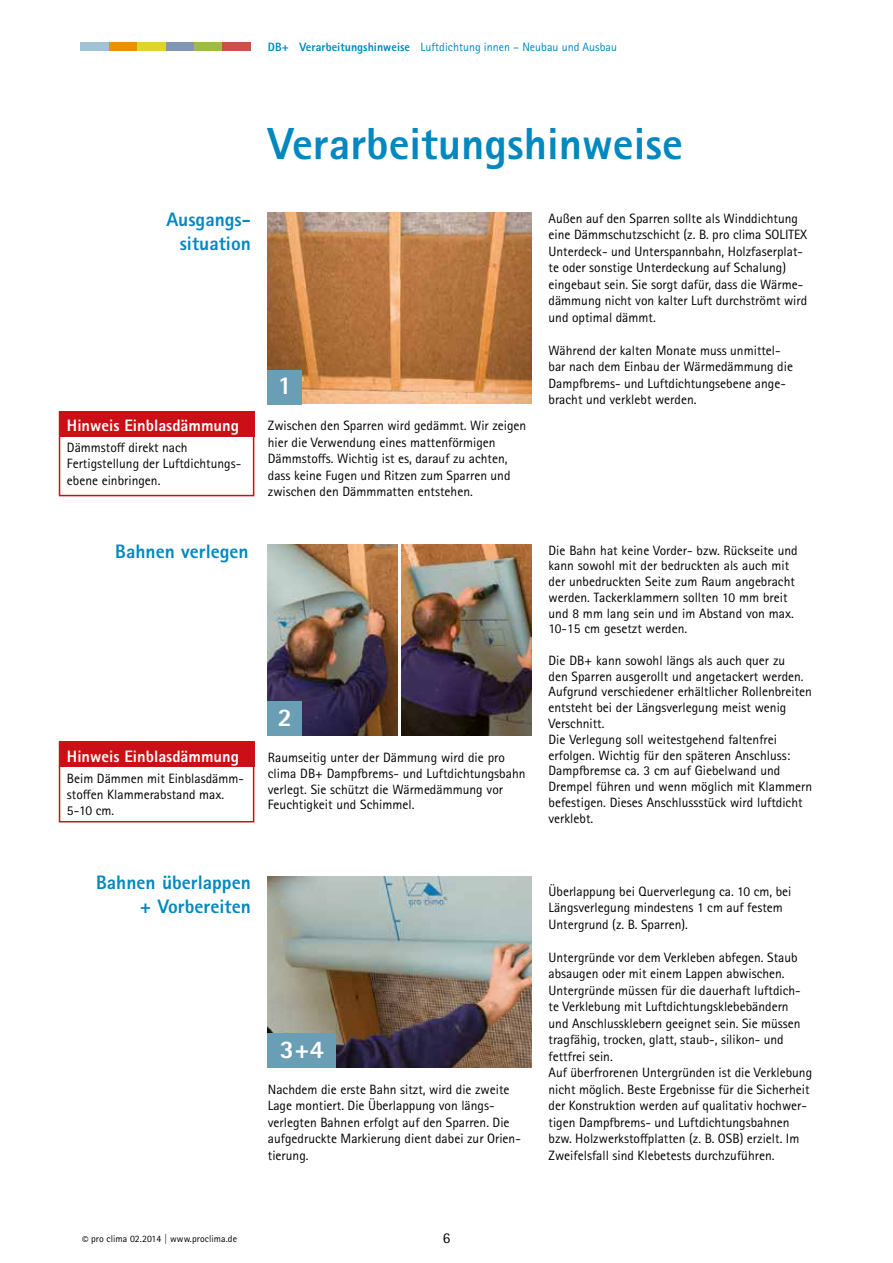
<style>
.page{position:relative;width:893px;height:1263px;background:#fff}
.page>*{position:absolute;margin:0;border:0;box-sizing:border-box;transform-origin:0 0}
.t1{font:800 45px "Rotis Sans Serif Pro";color:#0088bf}
.t2{font:800 25.5px "Rotis Sans Serif Pro";color:#fff}
.t3{font:800 19.5px/23.5px "Rotis Sans Serif Pro";color:#0088bf;text-align:right}
.t4{font:800 16.5px "Rotis Sans Serif Pro";color:#fff}
.t5{font:15px "Rotis Sans Serif Pro";color:#000}
.t6{font:13.5px/16.5px "Rotis Sans Serif Pro";color:#000}
.t7{font:12px "Rotis Sans Serif Pro";color:#0088bf}
.t8{font:9.75px "Rotis Sans Serif Pro";letter-spacing:.01em;color:#000}
.s1{font-weight:800}
.s2{font-size:12.75px}
</style>
<div class="page">
<div style="left:81px;top:43px;width:28px;height:8px;background:#9fc3d5"></div>
<div style="left:109px;top:43px;width:28px;height:8px;background:#e79300"></div>
<div style="left:137px;top:43px;width:29px;height:8px;background:#e0d42a"></div>
<div style="left:166px;top:43px;width:28px;height:8px;background:#8197b5"></div>
<div style="left:194px;top:43px;width:29px;height:8px;background:#9ebb4a"></div>
<div style="left:223px;top:43px;width:28px;height:8px;background:#c8524a"></div>
<img style="left:402px;top:544px;width:129px;height:192px">
<img style="left:268px;top:876px;width:263px;height:191px">
<img style="left:268px;top:544px;width:130px;height:192px">
<img style="left:268px;top:213px;width:263px;height:191px">
<div style="left:268px;top:370px;width:34px;height:34px;background:#6a9eb5"></div>
<div style="left:268px;top:702px;width:34px;height:34px;background:#6a9eb5"></div>
<div style="left:268px;top:1033px;width:68px;height:34px;background:#6a9eb5"></div>
<div style="left:59px;top:411px;width:195px;height:85px;border:2px solid #cb0f16"></div>
<div style="left:59px;top:411px;width:195px;height:26px;background:#cb0f16"></div>
<div style="left:59px;top:742px;width:195px;height:80px;border:2px solid #cb0f16"></div>
<div style="left:59px;top:742px;width:195px;height:25px;background:#cb0f16"></div>
<p class="t7" style="left:268px;top:40px;width:351px"><span class="s1">DB+ Verarbeitungshinweise</span> Luftdichtung innen – Neubau und Ausbau</p>
<h1 class="t1" style="left:268px;top:115px;width:416px">Verarbeitungshinweise</h1>
<h3 class="t3" style="left:166px;top:208px;width:86px">Ausgangs&shy;situation</h3>
<p class="t4" style="left:67px;top:415px;width:174px">Hinweis Einblasdämmung</p>
<p class="t6" style="left:67px;top:440px;width:176px">Dämmstoff direkt nach<br>Fertigstellung der Luftdichtungs&shy;ebene einbringen.</p>
<h2 class="t2" style="left:278px;top:370px;width:16px">1</h2>
<p class="t6" style="left:268px;top:418px;width:260px">Zwischen den Sparren wird gedämmt. Wir zeigen hier die Verwendung eines mattenförmigen Dämmstoffs. Wichtig ist es, darauf zu achten, dass keine Fugen und Ritzen zum Sparren und zwischen den Dämmmatten entstehen.</p>
<p class="t6" style="left:549px;top:210px;width:260px">Außen auf den Sparren sollte als Winddichtung eine Dämmschutzschicht (z. B. pro clima SOLITEX Unterdeck- und Unterspannbahn, Holzfaserplat&shy;te oder sonstige Unterdeckung auf Schalung) eingebaut sein. Sie sorgt dafür, dass die Wärme&shy;dämmung nicht von kalter Luft durchströmt wird und optimal dämmt.</p>
<p class="t6" style="left:549px;top:342px;width:246px">Während der kalten Monate muss unmittel&shy;bar nach dem Einbau der Wärmedämmung die Dampfbrems- und Luftdichtungsebene ange&shy;bracht und verklebt werden.</p>
<h3 class="t3" style="left:115px;top:539px;width:135px">Bahnen verlegen</h3>
<p class="t4" style="left:67px;top:745px;width:174px">Hinweis Einblasdämmung</p>
<p class="t6" style="left:67px;top:770px;width:178px">Beim Dämmen mit Einblasdämm&shy;stoffen Klammerabstand max.<br>5-10 cm.</p>
<h2 class="t2" style="left:278px;top:701px;width:16px">2</h2>
<p class="t6" style="left:268px;top:750px;width:259px;line-height:15.8px">Raumseitig unter der Dämmung wird die pro clima DB+ Dampfbrems- und Luftdichtungsbahn verlegt. Sie schützt die Wärmedämmung vor Feuchtigkeit und Schimmel.</p>
<p class="t6" style="left:549px;top:542px;width:251px;line-height:15.8px">Die Bahn hat keine Vorder- bzw. Rückseite und kann sowohl mit der bedruckten als auch mit der unbedruckten Seite zum Raum angebracht werden. Tackerklammern sollten 10 mm breit und 8 mm lang sein und im Abstand von max.<br>10-15 cm gesetzt werden.</p>
<p class="t6" style="left:549px;top:653px;width:265px;line-height:15.8px">Die DB+ kann sowohl längs als auch quer zu<br>den Sparren ausgerollt und angetackert werden.<br>Aufgrund verschiedener erhältlicher Rollenbreiten entsteht bei der Längsverlegung meist wenig Verschnitt.<br>Die Verlegung soll weitestgehend faltenfrei erfolgen. Wichtig für den späteren Anschluss:<br>Dampfbremse ca. 3 cm auf Giebelwand und Drempel führen und wenn möglich mit Klammern befestigen. Dieses Anschlussstück wird luftdicht verklebt.</p>
<h3 class="t3" style="left:96px;top:871px;width:156px">Bahnen überlappen + Vorbereiten</h3>
<h2 class="t2" style="left:280px;top:1033px;width:45px">3+4</h2>
<p class="t6" style="left:268px;top:1081px;width:254px">Nachdem die erste Bahn sitzt, wird die zweite Lage montiert. Die Überlappung von längs&shy;verlegten Bahnen erfolgt auf den Sparren. Die aufgedruckte Markierung dient dabei zur Orien&shy;tierung.</p>
<p class="t6" style="left:549px;top:883px;width:244px">Überlappung bei Querverlegung ca. 10 cm, bei<br>Längsverlegung mindestens 1 cm auf festem<br>Untergrund (z. B. Sparren).</p>
<p class="t6" style="left:549px;top:949px;width:265px">Untergründe vor dem Verkleben abfegen. Staub absaugen oder mit einem Lappen abwischen.<br>Untergründe müssen für die dauerhaft luftdich&shy;te Verklebung mit Luftdichtungsklebebändern<br>und Anschlussklebern geeignet sein. Sie müssen tragfähig, trocken, glatt, staub-, silikon- und fettfrei sein.<br>Auf überfrorenen Untergründen ist die Verklebung nicht möglich. Beste Ergebnisse für die Sicherheit der Konstruktion werden auf qualitativ hochwer&shy;tigen Dampfbrems- und Luftdichtungsbahnen bzw. Holzwerkstoffplatten (z. B. OSB) erzielt. Im Zweifelsfall sind Klebetests durchzuführen.</p>
<p class="t8" style="left:82px;top:1233px;width:156px"><span class="s2">©</span> pro clima 02.2014 | www.proclima.de</p>
<p class="t5" style="left:443px;top:1229px;width:9px">6</p>
</div>
